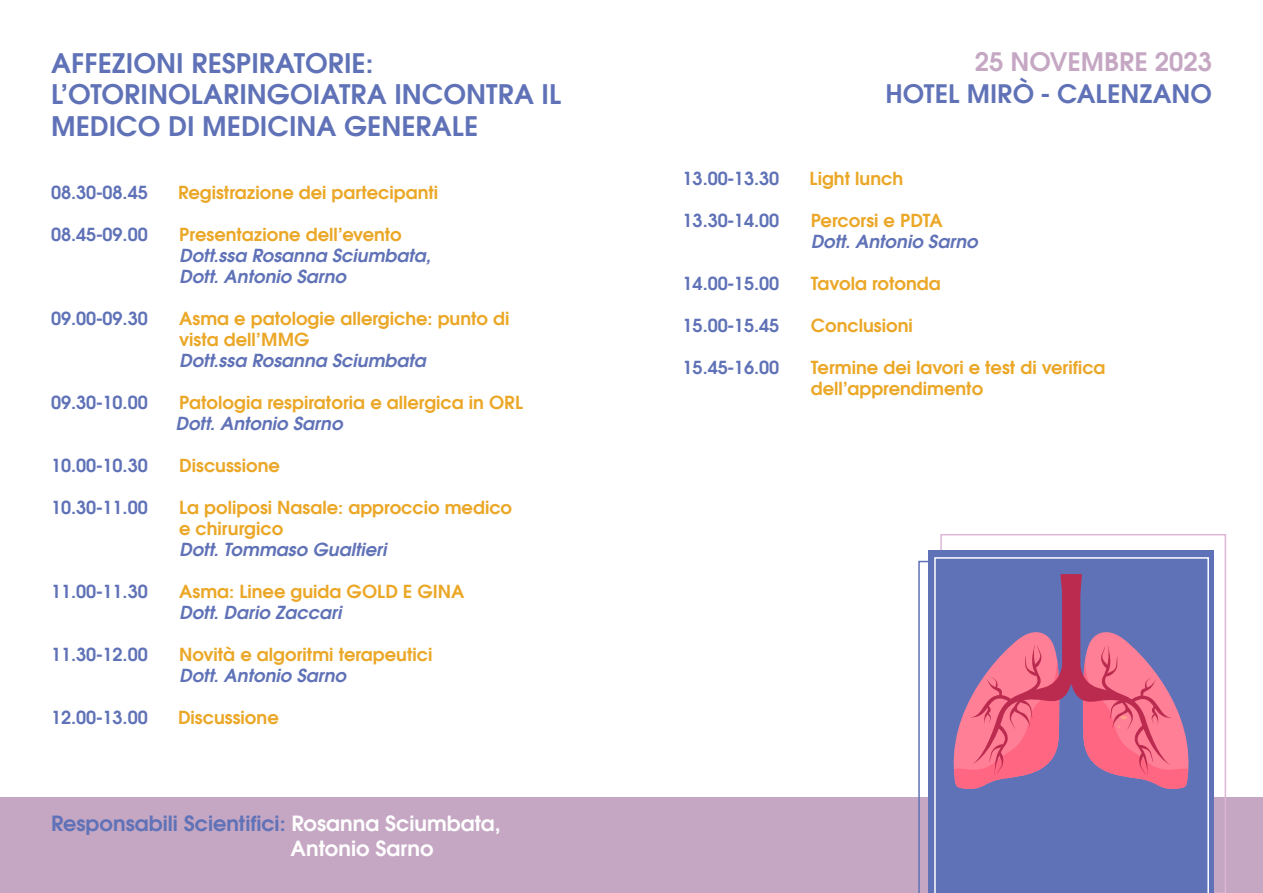
<style>
.page{position:relative;width:1263px;height:893px;background:#fff}
.page>*{position:absolute;margin:0;border:0;box-sizing:border-box;transform-origin:0 0}
.t1{font:700 27px/31.5px "Evolventa";color:#6072b7}
.t2{font:700 25.5px/31.5px "Evolventa";color:#6072b7;text-align:right}
.t3{font:700 21px/25.2px "Evolventa";color:#fff}
.t4{font:700 18px/21px "Evolventa";color:#eba727}
.t5{font:700 18px "Evolventa";color:#6072b7}
.t6{font:italic 700 18px/21px "Evolventa";color:#6072b7}
.s1{color:#c5a7c3}
.s2{font-style:normal;color:#eba727}
.s3{font-style:italic;color:#6072b7}
.s4{color:#6072b7}
</style>
<div class="page">
<div style="left:0;top:797px;width:1263px;height:96px;background:#c5a7c3"></div>
<svg style="left:940px;top:534px;width:286px;height:359px"></svg>
<div style="left:928px;top:551px;width:286px;height:342px;background:#6072b7"></div>
<svg style="left:918px;top:561px;width:10px;height:332px"></svg>
<svg style="left:934px;top:557px;width:275px;height:336px"></svg>
<svg style="left:943px;top:574px;width:256px;height:215px"></svg>
<p class="t1" style="left:51px;top:47px;width:512px">AFFEZIONI RESPIRATORIE:<br>L’OTORINOLARINGOIATRA INCONTRA IL<br>MEDICO DI MEDICINA GENERALE</p>
<p class="t2" style="left:885px;top:46px;width:328px"><span class="s1">25 NOVEMBRE 2023<br></span>HOTEL MIRÒ - CALENZANO</p>
<p class="t5" style="left:51px;top:181px;width:98px">08.30-08.45</p>
<p class="t4" style="left:178px;top:182px;width:262px">Registrazione dei partecipanti</p>
<p class="t5" style="left:51px;top:223px;width:98px">08.45-09.00</p>
<p class="t6" style="left:179px;top:224px;width:253px"><span class="s2">Presentazione dell’evento<br></span>Dott.ssa Rosanna Sciumbata,<br>Dott. Antonio Sarno</p>
<p class="t5" style="left:51px;top:307px;width:98px">09.00-09.30</p>
<p class="t4" style="left:179px;top:308px;width:332px">Asma e patologie allergiche: punto di vista dell’MMG<br><span class="s3">Dott.ssa Rosanna Sciumbata</span></p>
<p class="t5" style="left:51px;top:391px;width:98px">09.30-10.00</p>
<p class="t4" style="left:176px;top:392px;width:349px">Patologia respiratoria e allergica in ORL<br><span class="s3">Dott. Antonio Sarno</span></p>
<p class="t5" style="left:51px;top:454px;width:98px">10.00-10.30</p>
<p class="t4" style="left:179px;top:455px;width:102px">Discussione</p>
<p class="t5" style="left:51px;top:496px;width:98px">10.30-11.00</p>
<p class="t4" style="left:179px;top:497px;width:335px">La poliposi Nasale: approccio medico e chirurgico<br><span class="s3">Dott. Tommaso Gualtieri</span></p>
<p class="t5" style="left:51px;top:580px;width:98px">11.00-11.30</p>
<p class="t4" style="left:179px;top:581px;width:287px">Asma: Linee guida GOLD E GINA<br><span class="s3">Dott. Dario Zaccari</span></p>
<p class="t5" style="left:51px;top:643px;width:98px">11.30-12.00</p>
<p class="t4" style="left:179px;top:644px;width:255px">Novità e algoritmi terapeutici<br><span class="s3">Dott. Antonio Sarno</span></p>
<p class="t5" style="left:51px;top:706px;width:98px">12.00-13.00</p>
<p class="t4" style="left:178px;top:707px;width:102px">Discussione</p>
<p class="t3" style="left:291px;top:811px;width:212px;text-indent:-240px"><span class="s4">Responsabili Scientifici:</span> Rosanna Sciumbata,<br>Antonio Sarno</p>
<p class="t5" style="left:682px;top:167px;width:98px">13.00-13.30</p>
<p class="t4" style="left:809px;top:168px;width:95px">Light lunch</p>
<p class="t5" style="left:682px;top:209px;width:98px">13.30-14.00</p>
<p class="t6" style="left:811px;top:210px;width:169px"><span class="s2">Percorsi e PDTA<br></span>Dott. Antonio Sarno</p>
<p class="t5" style="left:682px;top:272px;width:98px">14.00-15.00</p>
<p class="t4" style="left:811px;top:273px;width:132px">Tavola rotonda</p>
<p class="t5" style="left:682px;top:314px;width:98px">15.00-15.45</p>
<p class="t4" style="left:811px;top:315px;width:104px">Conclusioni</p>
<p class="t5" style="left:682px;top:356px;width:98px">15.45-16.00</p>
<p class="t4" style="left:811px;top:357px;width:296px">Termine dei lavori e test di verifica dell’apprendimento</p>
</div>
